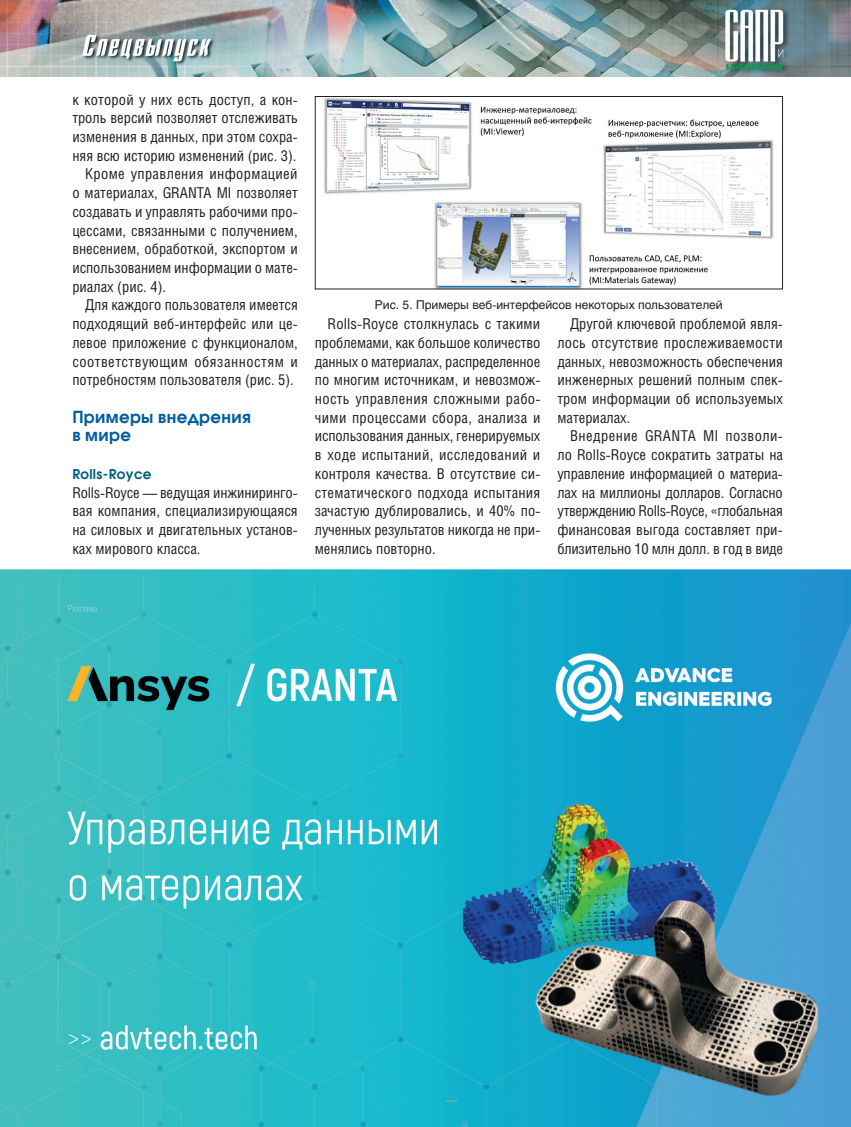
<style>
.page{position:relative;width:851px;height:1127px;background:#fff}
.page>*{position:absolute;margin:0;border:0;box-sizing:border-box;transform-origin:0 0}
.Subhead_2{font:700 16.5px/18.8px "Avant Garde C";letter-spacing:.025em;color:#005da0}
.Body_text{font:15px/18.8px "Helios Cond";color:#231f20;text-align:justify}
.Body_undent{font:15px/18.8px "Helios Cond";color:#231f20;text-align:justify}
.Subhead_3{font:700 13.5px "Avant Garde C";letter-spacing:.025em;color:#00627e}
.t1{font:12px "Helios";color:#231f20}
</style>
<div class="page">
<img style="left:0;top:0;width:850px;height:77px">
<img style="left:324px;top:98px;width:450px;height:189px">
<div style="left:315px;top:96px;width:467px;height:193px;border:1px solid #231f20"></div>
<img style="left:0;top:569px;width:850px;height:558px">
<p class="Body_text" style="left:72px;top:90px;width:227px">к которой у них есть доступ, а кон&shy;троль версий позволяет отслеживать изменения в данных, при этом сохра&shy;няя всю историю изменений (рис. 3).</p>
<p class="Body_text" style="left:72px;top:164px;width:227px;text-indent:13px">Кроме управления информацией о материалах, GRANTA MI позволяет создавать и управлять рабочими про&shy;цессами, связанными с получением, внесением, обработкой, экспортом и использованием информации о мате&shy;риалах (рис. 4).</p>
<p class="Body_text" style="left:72px;top:295px;width:227px;text-indent:13px">Для каждого пользователя имеется подходящий веб-интерфейс или це&shy;левое приложение с функционалом, соответствующим обязанностям и потребностям пользователя (рис. 5).</p>
<p class="Subhead_2" style="left:72px;top:407px;width:180px">Примеры внедрения в мире</p>
<p class="Subhead_3" style="left:72px;top:466px;width:81px">Rolls-Royce</p>
<p class="Body_undent" style="left:72px;top:482px;width:227px">Rolls-Royce — ведущая инжиниринго&shy;вая компания, специализирующаяся на силовых и двигательных установ&shy;ках мирового класса.</p>
<p class="t1" style="left:375px;top:297px;width:349px">Рис. 5. Примеры веб-интерфейсов некоторых пользователей</p>
<p class="Body_text" style="left:315px;top:314px;width:227px;text-indent:13px">Rolls-Royce столкнулась с такими проблемами, как большое количество данных о материалах, распределенное по многим источникам, и невозмож&shy;ность управления сложными рабо&shy;чими процессами сбора, анализа и использования данных, генерируемых в ходе испытаний, исследований и контроля качества. В отсутствие си&shy;стематического подхода испытания зачастую дублировались, и 40% по&shy;лученных результатов никогда не при&shy;менялись повторно.</p>
<p class="Body_text" style="left:557px;top:314px;width:227px;text-indent:13px">Другой ключевой проблемой явля&shy;лось отсутствие прослеживаемости данных, невозможность обеспечения инженерных решений полным спек&shy;тром информации об используемых материалах.</p>
<p class="Body_text" style="left:557px;top:426px;width:227px;text-indent:13px">Внедрение GRANTA MI позволи&shy;ло Rolls-Royce сократить затраты на управление информацией о материа&shy;лах на миллионы долларов. Согласно утверждению Rolls-Royce, «глобальная финансовая выгода составляет при&shy;близительно 10 млн долл. в год в виде</p>
</div>
